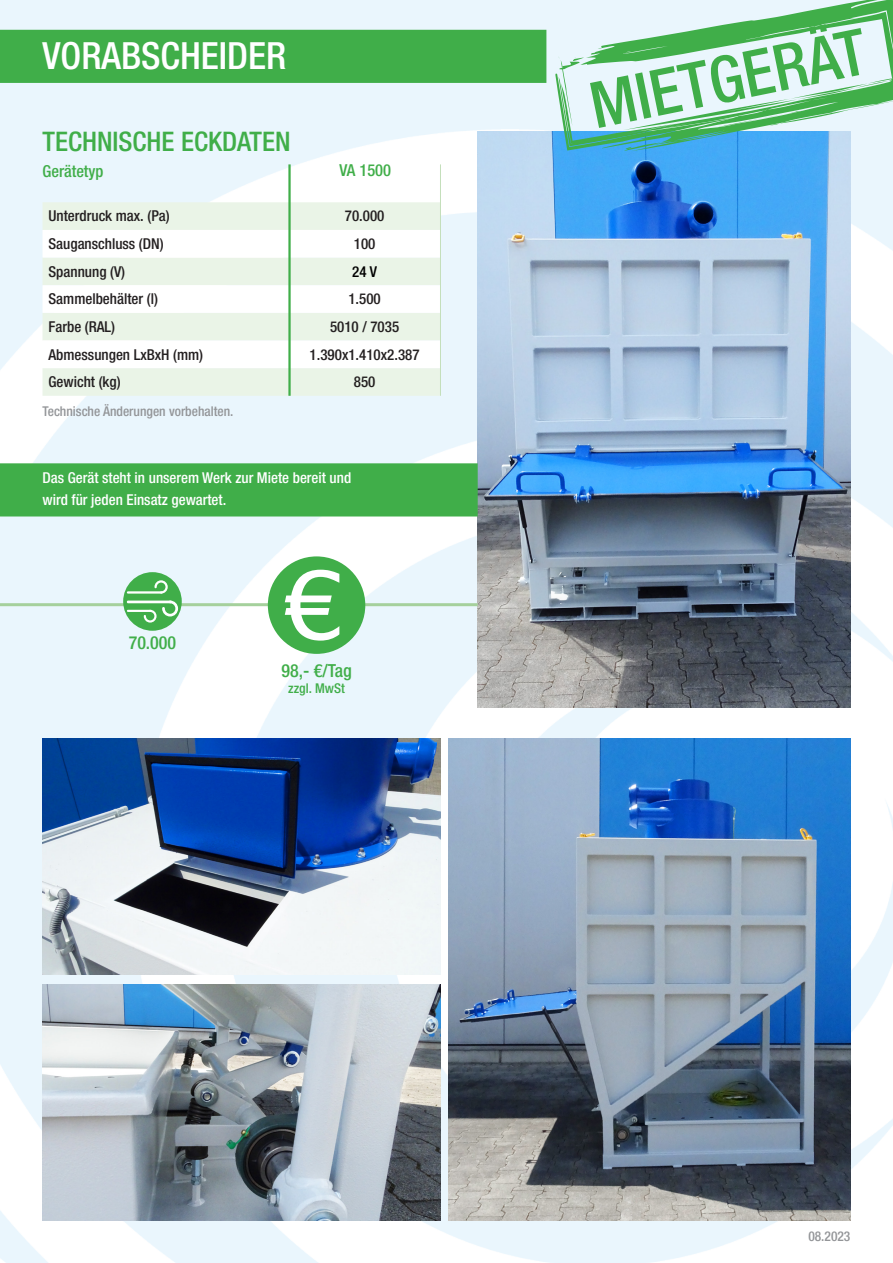
<style>
.page{position:relative;width:893px;height:1263px;background:#fff}
.page>*{position:absolute;margin:0;border:0;box-sizing:border-box;transform-origin:0 0}
.t1{font:500 condensed 64.2px "Helvetica Neue LT Std";color:#40ae49}
.t2{font:500 condensed 37.5px "Helvetica Neue LT Std";color:#fff}
.t3{font:500 condensed 27px "Helvetica Neue LT Std";color:#40ae49}
.t4{font:500 condensed 18px "Helvetica Neue LT Std";color:#40ae49}
.t5{font:500 condensed 16.5px "Helvetica Neue LT Std";color:#40ae49}
.t6{font:500 condensed 15px "Helvetica Neue LT Std";color:#231f20}
.t7{font:500 condensed 15px/22.2px "Helvetica Neue LT Std";color:#fff}
.t8{font:500 condensed 15px "Helvetica Neue LT Std";color:#000}
.t9{font:500 condensed 13.5px "Helvetica Neue LT Std";color:#939598}
.t10{font:500 condensed 13.5px "Helvetica Neue LT Std";color:#40ae49}
</style>
<div class="page">
<img style="left:0;top:0;width:893px;height:1263px">
<div style="left:43px;top:202px;width:397px;height:194px;background:#eaf4e7"></div>
<svg style="left:43px;top:230px;width:397px;height:138px"></svg>
<img style="left:478px;top:132px;width:372px;height:576px">
<div style="left:0;top:30px;width:546px;height:53px;background:#40ae49"></div>
<hr style="left:440px;top:164px;width:1px;height:232px;background:#c4dfbb">
<hr style="left:288px;top:164px;width:3px;height:232px;background:#40ae49">
<div style="left:0;top:463px;width:478px;height:53px;background:#40ae49"></div>
<hr style="left:0;top:603px;width:478px;height:3px;background:#a5d09c">
<div style="left:123px;top:572px;width:59px;height:59px;background:#40ae49;border-radius:50%"></div>
<hr style="left:127px;top:591px;width:35px;height:3px;background:#fff">
<svg style="left:154px;top:580px;width:14px;height:14px"></svg>
<hr style="left:127px;top:610px;width:24px;height:2px;background:#fff">
<hr style="left:127px;top:600px;width:45px;height:3px;background:#fff">
<svg style="left:144px;top:600px;width:34px;height:22px"></svg>
<div style="left:268px;top:556px;width:97px;height:98px;background:#40ae49;border-radius:50%"></div>
<svg style="left:285px;top:570px;width:54px;height:71px"></svg>
<svg style="left:558px;top:0;width:335px;height:56px;fill:#eaf6fd"></svg>
<svg style="left:555px;top:56px;width:338px;height:95px"></svg>
<img style="left:448px;top:739px;width:402px;height:481px">
<img style="left:43px;top:739px;width:397px;height:236px">
<img style="left:43px;top:984px;width:397px;height:236px">
<h2 class="t2" style="left:43px;top:34px;width:245px">VORABSCHEIDER</h2>
<h3 class="t3" style="left:43px;top:125px;width:250px">TECHNISCHE ECKDATEN</h3>
<p class="t5" style="left:43px;top:161px;width:63px">Gerätetyp</p>
<p class="t5" style="left:340px;top:160px;width:53px">VA 1500</p>
<p class="t6" style="left:49px;top:207px;width:123px">Unterdruck max. (Pa)</p>
<p class="t6" style="left:345px;top:207px;width:41px">70.000</p>
<p class="t6" style="left:49px;top:235px;width:117px">Sauganschluss (DN)</p>
<p class="t6" style="left:354px;top:235px;width:23px">100</p>
<p class="t6" style="left:49px;top:262px;width:78px">Spannung (V)</p>
<p class="t8" style="left:352px;top:262px;width:26px">24 V</p>
<p class="t6" style="left:49px;top:290px;width:111px">Sammelbehälter (l)</p>
<p class="t6" style="left:348px;top:290px;width:34px">1.500</p>
<p class="t6" style="left:49px;top:318px;width:68px">Farbe (RAL)</p>
<p class="t6" style="left:330px;top:318px;width:71px">5010 / 7035</p>
<p class="t6" style="left:49px;top:345px;width:156px">Abmessungen LxBxH (mm)</p>
<p class="t6" style="left:310px;top:345px;width:111px">1.390x1.410x2.387</p>
<p class="t6" style="left:49px;top:373px;width:74px">Gewicht (kg)</p>
<p class="t6" style="left:354px;top:373px;width:23px">850</p>
<p class="t9" style="left:43px;top:403px;width:192px">Technische Änderungen vorbehalten.</p>
<p class="t7" style="left:43px;top:466px;width:310px">Das Gerät steht in unserem Werk zur Miete bereit und wird für jeden Einsatz gewartet.</p>
<p class="t4" style="left:129px;top:632px;width:49px">70.000</p>
<p class="t4" style="left:281px;top:660px;width:72px">98,- €/Tag</p>
<p class="t10" style="left:288px;top:680px;width:58px">zzgl. MwSt</p>
<h1 class="t1" style="left:584px;top:68px;width:282px;rotate:-11deg">MIETGERÄT</h1>
<p class="t9" style="left:808px;top:1228px;width:44px">08.2023</p>
</div>
